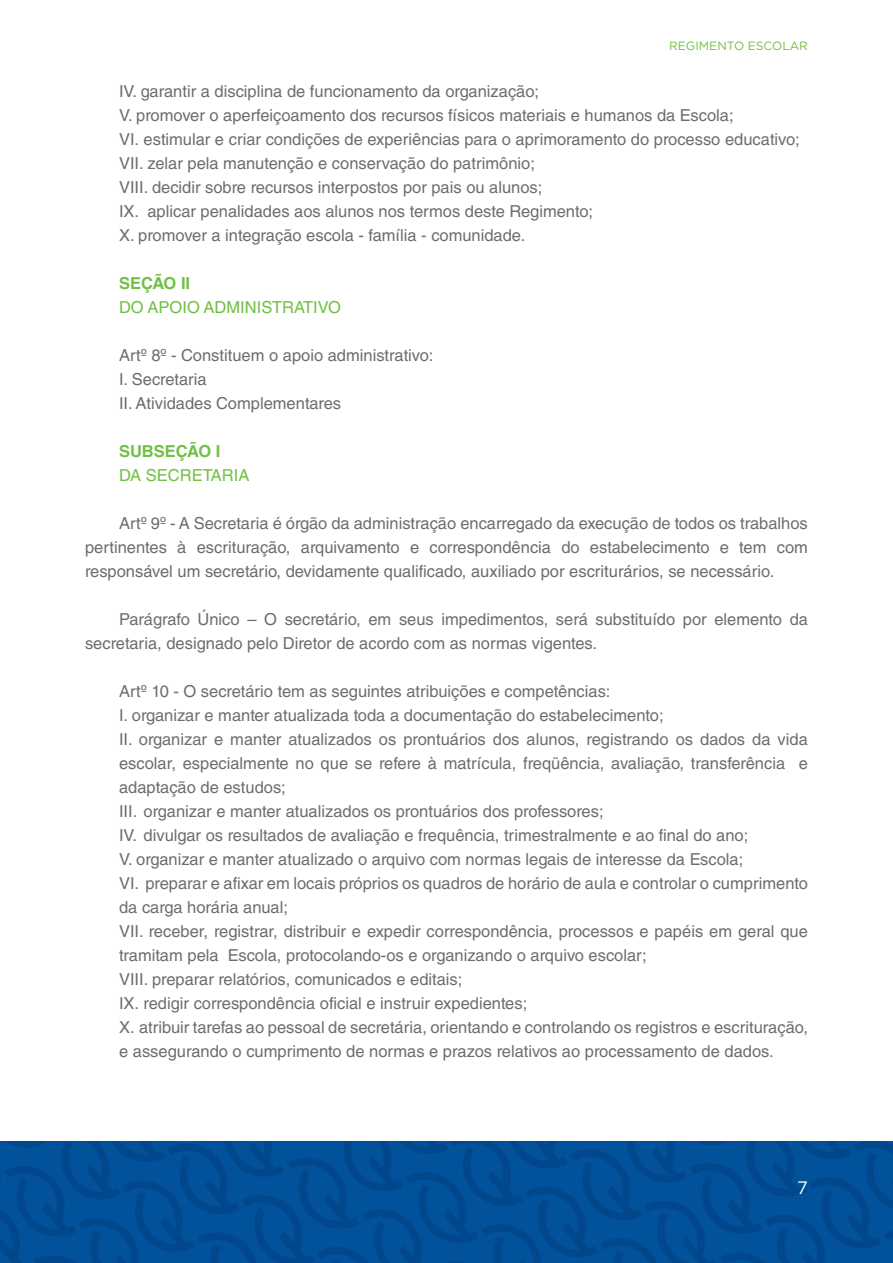
<style>
.page{position:relative;width:893px;height:1263px;background:#fff}
.page>*{position:absolute;margin:0;border:0;box-sizing:border-box;transform-origin:0 0}
.t1{font:18px "Gotham";color:#fff}
.t2{font:16.5px/24px "Helvetica LT Std";color:#6c6d70}
.t3{font:16.5px "Helvetica LT Std";color:#71bf44}
.t4{font:700 16.5px "Helvetica LT Std";color:#71bf44}
.t5{font:12px "Gotham";color:#71bf44}
</style>
<div class="page">
<svg style="left:0;top:1141px;width:893px;height:122px;background:#014d96"></svg>
<p class="t5" style="left:669px;top:38px;width:140px">REGIMENTO ESCOLAR</p>
<p class="t2" style="left:119px;top:79px;width:682px">IV. garantir a disciplina de funcionamento da organização;<br>V. promover o aperfeiçoamento dos recursos físicos materiais e humanos da Escola;<br>VI. estimular e criar condições de experiências para o aprimoramento do processo educativo; VII. zelar pela manutenção e conservação do patrimônio;<br>VIII. decidir sobre recursos interpostos por pais ou alunos;<br>IX. aplicar penalidades aos alunos nos termos deste Regimento;<br>X. promover a integração escola - família - comunidade.</p>
<p class="t4" style="left:119px;top:273px;width:73px">SEÇÃO II</p>
<p class="t3" style="left:119px;top:298px;width:223px">DO APOIO ADMINISTRATIVO</p>
<p class="t2" style="left:119px;top:343px;width:316px">Artº 8º - Constituem o apoio administrativo:<br>I. Secretaria<br>II. Atividades Complementares</p>
<p class="t4" style="left:119px;top:441px;width:103px">SUBSEÇÃO I</p>
<p class="t3" style="left:119px;top:466px;width:132px">DA SECRETARIA</p>
<p class="t2" style="left:85px;top:511px;width:724px;text-align:justify;text-indent:34px">Artº 9º - A Secretaria é órgão da administração encarregado da execução de todos os trabalhos pertinentes à escrituração, arquivamento e correspondência do estabelecimento e tem com responsável um secretário, devidamente qualificado, auxiliado por escriturários, se necessário.</p>
<p class="t2" style="left:85px;top:607px;width:724px;text-indent:34px">Parágrafo Único – O secretário, em seus impedimentos, será substituído por elemento da secretaria, designado pelo Diretor de acordo com as normas vigentes.</p>
<p class="t2" style="left:119px;top:679px;width:690px">Artº 10 - O secretário tem as seguintes atribuições e competências:<br>I. organizar e manter atualizada toda a documentação do estabelecimento;<br>II. organizar e manter atualizados os prontuários dos alunos, registrando os dados da vida escolar, especialmente no que se refere à matrícula, freqüência, avaliação, transferência e adaptação de estudos;<br>III. organizar e manter atualizados os prontuários dos professores;<br>IV. divulgar os resultados de avaliação e frequência, trimestralmente e ao final do ano;<br>V. organizar e manter atualizado o arquivo com normas legais de interesse da Escola;<br>VI. preparar e afixar em locais próprios os quadros de horário de aula e controlar o cumprimento da carga horária anual;<br>VII. receber, registrar, distribuir e expedir correspondência, processos e papéis em geral que tramitam pela Escola, protocolando-os e organizando o arquivo escolar;<br>VIII. preparar relatórios, comunicados e editais;<br>IX. redigir correspondência oficial e instruir expedientes;<br>X. atribuir tarefas ao pessoal de secretária, orientando e controlando os registros e escrituração, e assegurando o cumprimento de normas e prazos relativos ao processamento de dados.</p>
<p class="t1" style="left:797px;top:1176px;width:12px">7</p>
</div>
